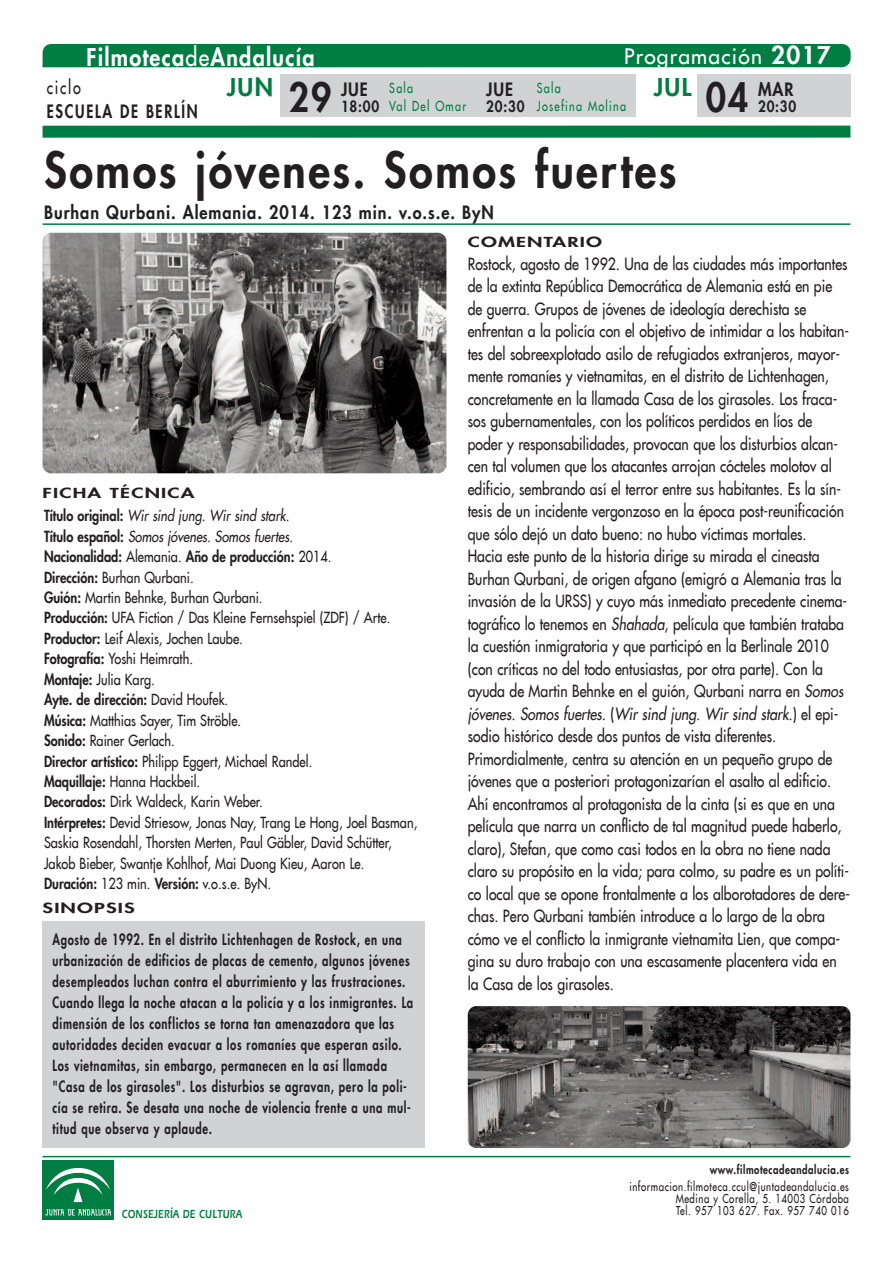
<style>
.page{position:relative;width:893px;height:1263px;background:#fff}
.page>*{position:absolute;margin:0;border:0;box-sizing:border-box;transform-origin:0 0}
.t1{font:800 48px "Futura LT";letter-spacing:.06em;color:#231f20;scale:.9 1}
.t2{font:800 39px "Futura LT";color:#231f20;scale:.9 1}
.t3{font:800 24px "Futura LT";letter-spacing:.06em;color:#fff;scale:.9 1}
.t4{font:800 24px "Futura LT";letter-spacing:.06em;color:#007d43}
.t5{font:21px "Futura LT";letter-spacing:.06em;color:#fff}
.t6{font:800 18px "Futura LT";letter-spacing:.06em;color:#231f20;scale:.9 1}
.t7{font:800 18px "Futura LT";letter-spacing:.115em;color:#231f20;scale:.8 1}
.t8{font:18px "Futura LT";letter-spacing:.115em;color:#231f20;scale:.8 1}
.t9{font:16.5px/22.5px "Futura LT";color:#231f20;scale:.85 1}
.t10{font:15px/20.4px "Futura LT";color:#231f20;scale:.85 1}
.t11{font:800 15px/21px "Futura LT";letter-spacing:.06em;color:#231f20;scale:.75 1}
.t12{font:800 15px "Futura LT";letter-spacing:.06em;color:#231f20;scale:.9 1}
.t13{font:13.5px/18.5px "Futura LT";letter-spacing:.115em;color:#007d43;scale:.8 1}
.t14{font:800 13.5px "Futura LT";letter-spacing:.06em;color:#231f20;scale:1.5 1}
.t15{font:12px/12px "Futura LT";letter-spacing:.06em;color:#231f20;text-align:right;scale:.8 1}
.t16{font:800 12px "Futura LT";letter-spacing:.06em;color:#231f20;scale:.8 1}
.t17{font:12px "Erie Black Plain";letter-spacing:.03em;color:#007d43;scale:.75 1}
.s1{font-weight:400}
.s2{font-weight:800;font-size:24px}
.s3{font-weight:800}
.s4{font-style:italic}
</style>
<div class="page">
<img style="left:43px;top:233px;width:403px;height:240px;border-radius:9px">
<div style="left:43px;top:44px;width:808px;height:23px;background:#007d43"></div>
<div style="left:43px;top:126px;width:807px;height:12px;background:#007d43"></div>
<div style="left:43px;top:922px;width:382px;height:226px;background:#d1d2d4"></div>
<hr style="left:43px;top:223px;width:807px;height:2px;background:#007d43">
<hr style="left:43px;top:1156px;width:807px;height:1px;background:#007d43">
<div style="left:43px;top:1160px;width:71px;height:60px;background:#007d43"></div>
<svg style="left:45px;top:1209px;width:66px;height:6px"></svg>
<svg style="left:46px;top:1168px;width:64px;height:35px"></svg>
<div style="left:697px;top:74px;width:153px;height:43px;background:#d1d2d4"></div>
<div style="left:280px;top:74px;width:355px;height:43px;background:#d1d2d4"></div>
<img style="left:468px;top:1006px;width:382px;height:142px;border-radius:9px">
<h3 class="t3" style="left:86px;top:42px;width:255px">Filmoteca<span class="s1">de</span>Andalucía</h3>
<p class="t5" style="left:624px;top:43px;width:208px">Programación <span class="s2">2017</span></p>
<p class="t8" style="left:47px;top:76px;width:44px">ciclo</p>
<p class="t7" style="left:47px;top:100px;width:190px">ESCUELA DE BERLíN</p>
<h3 class="t4" style="left:227px;top:71px;width:48px">JUN</h3>
<p class="t13" style="left:389px;top:79px;width:31px">Sala</p>
<h3 class="t4" style="left:654px;top:71px;width:39px">JUL</h3>
<p class="t13" style="left:389px;top:97px;width:98px">Val Del Omar</p>
<p class="t13" style="left:537px;top:79px;width:113px">Sala<br>Josefina Molina</p>
<h2 class="t2" style="left:289px;top:72px;width:49px">29</h2>
<p class="t6" style="left:341px;top:77px;width:31px">JUE</p>
<p class="t12" style="left:341px;top:96px;width:44px">18:00</p>
<p class="t6" style="left:486px;top:77px;width:31px">JUE</p>
<p class="t12" style="left:486px;top:96px;width:44px">20:30</p>
<h2 class="t2" style="left:706px;top:72px;width:49px">04</h2>
<p class="t6" style="left:758px;top:77px;width:41px">MAR</p>
<p class="t12" style="left:758px;top:96px;width:44px">20:30</p>
<h1 class="t1" style="left:44px;top:138px;width:704px">Somos jóvenes. Somos fuertes</h1>
<p class="t6" style="left:44px;top:201px;width:501px">Burhan Qurbani. Alemania. 2014. 123 min. v.o.s.e. ByN</p>
<p class="t14" style="left:468px;top:233px;width:91px">COMENTARIO</p>
<p class="t14" style="left:43px;top:484px;width:103px">FICHA TÉCNICA</p>
<p class="t10" style="left:44px;top:505px;width:441px"><span class="s3">Título original:</span> <span class="s4">Wir sind jung. Wir sind stark.<br></span><span class="s3">Título español:</span> <span class="s4">Somos jóvenes. Somos fuertes.<br></span><span class="s3">Nacionalidad:</span> Alemania. <span class="s3">Año de producción:</span> 2014.<br><span class="s3">Dirección:</span> Burhan Qurbani.<br><span class="s3">Guión:</span> Martin Behnke, Burhan Qurbani.<br><span class="s3">Producción:</span> UFA Fiction / Das Kleine Fernsehspiel (ZDF) / Arte.<br><span class="s3">Productor:</span> Leif Alexis, Jochen Laube.<br><span class="s3">Fotografía:</span> Yoshi Heimrath.<br><span class="s3">Montaje:</span> Julia Karg.<br><span class="s3">Ayte. de dirección:</span> David Houfek.<br><span class="s3">Música:</span> Matthias Sayer, Tim Ströble.<br><span class="s3">Sonido:</span> Rainer Gerlach.<br><span class="s3">Director artístico:</span> Philipp Eggert, Michael Randel.<br><span class="s3">Maquillaje:</span> Hanna Hackbeil.<br><span class="s3">Decorados:</span> Dirk Waldeck, Karin Weber.<br><span class="s3">Intérpretes:</span> Devid Striesow, Jonas Nay, Trang Le Hong, Joel Basman, Saskia Rosendahl, Thorsten Merten, Paul Gäbler, David Schütter, Jakob Bieber, Swantje Kohlhof, Mai Duong Kieu, Aaron Le.<br><span class="s3">Duración:</span> 123 min. <span class="s3">Versión:</span> v.o.s.e. ByN.</p>
<p class="t14" style="left:43px;top:899px;width:63px">SINOPSIS</p>
<p class="t11" style="left:53px;top:928px;width:483px">Agosto de 1992. En el distrito Lichtenhagen de Rostock, en una urbanización de edificios de placas de cemento, algunos jóvenes desempleados luchan contra el aburrimiento y las frustraciones.<br>Cuando llega la noche atacan a la policía y a los inmigrantes. La dimensión de los conflictos se torna tan amenazadora que las autoridades deciden evacuar a los romaníes que esperan asilo.<br>Los vietnamitas, sin embargo, permanecen en la así llamada "Casa de los girasoles". Los disturbios se agravan, pero la poli&shy;cía se retira. Se desata una noche de violencia frente a una mul&shy;titud que observa y aplaude.</p>
<p class="t9" style="left:468px;top:252px;width:451px">Rostock, agosto de 1992. Una de las ciudades más importantes de la extinta República Democrática de Alemania está en pie de guerra. Grupos de jóvenes de ideología derechista se enfrentan a la policía con el objetivo de intimidar a los habitan&shy;tes del sobreexplotado asilo de refugiados extranjeros, mayor&shy;mente romaníes y vietnamitas, en el distrito de Lichtenhagen, concretamente en la llamada Casa de los girasoles. Los fraca&shy;sos gubernamentales, con los políticos perdidos en líos de poder y responsabilidades, provocan que los disturbios alcan&shy;cen tal volumen que los atacantes arrojan cócteles molotov al edificio, sembrando así el terror entre sus habitantes. Es la sín&shy;tesis de un incidente vergonzoso en la época post-reunificación que sólo dejó un dato bueno: no hubo víctimas mortales.<br>Hacia este punto de la historia dirige su mirada el cineasta Burhan Qurbani, de origen afgano (emigró a Alemania tras la invasión de la URSS) y cuyo más inmediato precedente cinema&shy;tográfico lo tenemos en <span class="s4">Shahada</span>, película que también trataba la cuestión inmigratoria y que participó en la Berlinale 2010 (con críticas no del todo entusiastas, por otra parte). Con la ayuda de Martin Behnke en el guión, Qurbani narra en <span class="s4">Somos jóvenes. Somos fuertes.</span> (<span class="s4">Wir sind jung. Wir sind stark.</span>) el epi&shy;sodio histórico desde dos puntos de vista diferentes.<br>Primordialmente, centra su atención en un pequeño grupo de jóvenes que a posteriori protagonizarían el asalto al edificio.<br>Ahí encontramos al protagonista de la cinta (si es que en una película que narra un conflicto de tal magnitud puede haberlo, claro), Stefan, que como casi todos en la obra no tiene nada claro su propósito en la vida; para colmo, su padre es un políti&shy;co local que se opone frontalmente a los alborotadores de dere&shy;chas. Pero Qurbani también introduce a lo largo de la obra cómo ve el conflicto la inmigrante vietnamita Lien, que compa&shy;gina su duro trabajo con una escasamente placentera vida en la Casa de los girasoles.</p>
<p class="t16" style="left:710px;top:1162px;width:175px">www.filmotecadeandalucia.es</p>
<p class="t15" style="left:629px;top:1180px;width:276px">informacion.filmoteca.ccul@juntadeandalucia.es<br>Medina y Corella, 5. 14003 Córdoba</p>
<p class="t17" style="left:122px;top:1209px;width:162px">CONSEJERÍA DE CULTURA</p>
<p class="t15" style="left:676px;top:1204px;width:217px">Tel. 957 103 627. Fax. 957 740 016</p>
</div>
